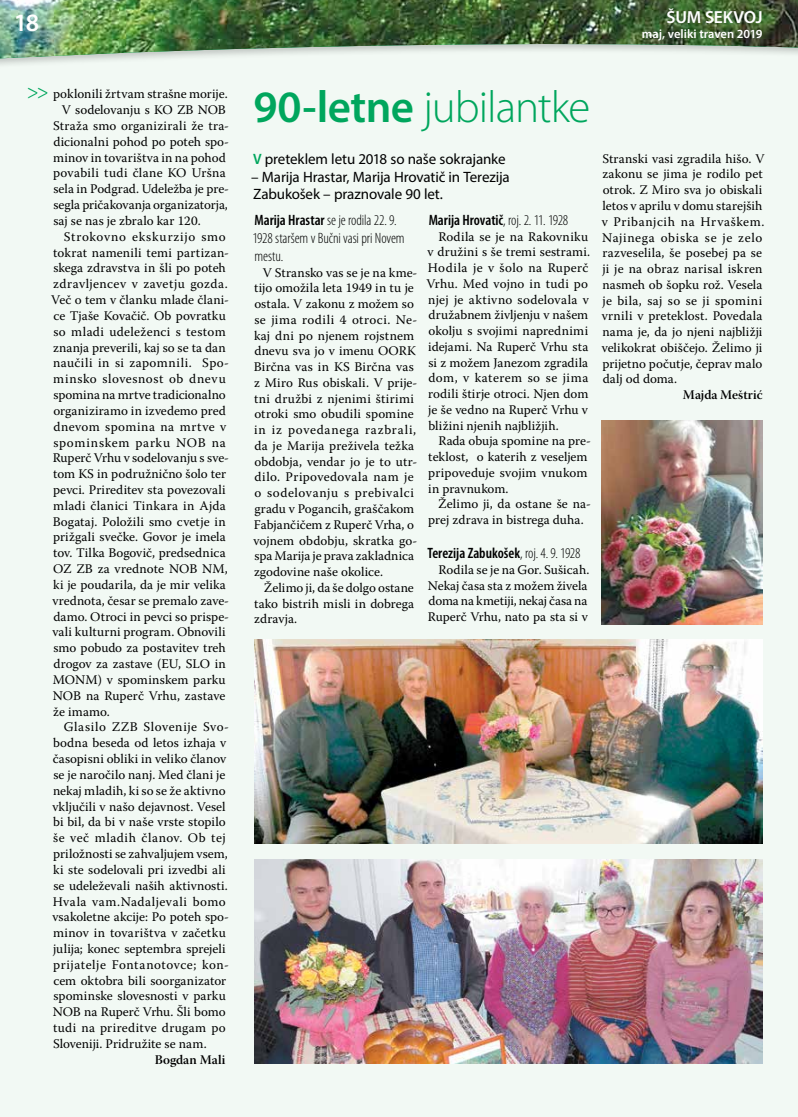
<style>
.page{position:relative;width:798px;height:1117px;background:#fff}
.page>*{position:absolute;margin:0;border:0;box-sizing:border-box;transform-origin:0 0}
.t1{font:300 45px "Myriad Pro";letter-spacing:-.025em;color:#00a65d}
.t2{font:600 25px "Myriad Pro";color:#fff}
.t3{font:300 22.5px "Warnock Pro";color:#00a65d}
.t4{font:600 17.5px "Myriad Pro";letter-spacing:-.01em;color:#fff}
.t5{font:15px/17.5px "Myriad Pro";letter-spacing:-.005em;color:#000}
.t6{font:300 condensed 15px/18px "Myriad Pro";letter-spacing:-.005em;color:#000}
.t7{font:600 condensed 15px "Myriad Pro";color:#000}
.t8{font:13.12px/15.8px "Warnock Pro";letter-spacing:.01em;color:#000}
.t9{font:13.12px "Warnock Pro";letter-spacing:.035em;color:#000}
.t10{font:13.12px "Warnock Pro";letter-spacing:.04em;color:#000}
.t11{font:13.12px "Warnock Pro";letter-spacing:-.01em;color:#000}
.t12{font:13.12px "Warnock Pro";letter-spacing:.05em;color:#000}
.t13{font:13.12px "Warnock Pro Semibold Subh";color:#000}
.t14{font:600 12.5px "Myriad Pro";color:#fff}
.s1{font-weight:600}
.s2{font-weight:600;color:#00a65d}
.s3{font-weight:300}
</style>
<div class="page">
<div style="left:0;top:94px;width:797px;height:1022px;background:#f2f9f4"></div>
<div style="left:0;top:76px;width:797px;height:18px;background:#f2f9f4"></div>
<img style="left:0;top:0;width:797px;height:76px">
<img style="left:254px;top:639px;width:508px;height:204px">
<img style="left:254px;top:859px;width:508px;height:204px">
<img style="left:601px;top:420px;width:161px;height:204px">
<h2 class="t2" style="left:14px;top:6px;width:27px">18</h2>
<h3 class="t4" style="left:666px;top:6px;width:97px">ŠUM SEKVOJ</h3>
<p class="t14" style="left:641px;top:26px;width:122px">maj, veliki traven 2019</p>
<h3 class="t3" style="left:27px;top:77px;width:24px">&gt;&gt;</h3>
<p class="t8" style="left:53px;top:86px;width:176px">poklonili žrtvam strašne morije.</p>
<p class="t8" style="left:62px;top:102px;width:165px">V sodelovanju s KO ZB NOB</p>
<p class="t8" style="left:53px;top:117px;width:177px">Straža smo organizirali že tra-</p>
<p class="t8" style="left:53px;top:133px;width:177px">dicionalni pohod po poteh spo-</p>
<p class="t8" style="left:53px;top:149px;width:174px">minov in tovarištva in na pohod</p>
<p class="t8" style="left:53px;top:165px;width:174px">povabili tudi člane KO Uršna</p>
<p class="t8" style="left:53px;top:181px;width:177px">sela in Podgrad. Udeležba je pre-</p>
<p class="t8" style="left:53px;top:197px;width:176px">segla pričakovanja organizatorja,</p>
<p class="t8" style="left:53px;top:212px;width:149px">saj se nas je zbralo kar 120.</p>
<p class="t12" style="left:64px;top:228px;width:163px">Strokovno ekskurzijo smo</p>
<p class="t8" style="left:53px;top:244px;width:177px">tokrat namenili temi partizan-</p>
<p class="t8" style="left:53px;top:260px;width:174px">skega zdravstva in šli po poteh</p>
<p class="t9" style="left:53px;top:276px;width:176px">zdravljencev v zavetju gozda.</p>
<p class="t8" style="left:51px;top:291px;width:179px">Več o tem v članku mlade člani-</p>
<p class="t8" style="left:53px;top:307px;width:174px">ce Tjaše Kovačič. Ob povratku</p>
<p class="t8" style="left:53px;top:323px;width:174px">so mladi udeleženci s testom</p>
<p class="t8" style="left:53px;top:339px;width:174px">znanja preverili, kaj so se ta dan</p>
<p class="t9" style="left:53px;top:355px;width:177px">naučili in si zapomnili. Spo-</p>
<p class="t10" style="left:53px;top:371px;width:174px">minsko slovesnost ob dnevu</p>
<p class="t8" style="left:53px;top:386px;width:174px">spomina na mrtve tradicionalno</p>
<p class="t8" style="left:53px;top:402px;width:174px">organiziramo in izvedemo pred</p>
<p class="t9" style="left:53px;top:418px;width:174px">dnevom spomina na mrtve v</p>
<p class="t12" style="left:53px;top:434px;width:174px">spominskem parku NOB na</p>
<p class="t11" style="left:53px;top:450px;width:178px">Ruperč Vrhu v sodelovanju s sve-</p>
<p class="t8" style="left:53px;top:465px;width:174px">tom KS in podružnično šolo ter</p>
<p class="t8" style="left:53px;top:481px;width:174px">pevci. Prireditev sta povezovali</p>
<p class="t8" style="left:53px;top:497px;width:174px">mladi članici Tinkara in Ajda</p>
<p class="t8" style="left:53px;top:513px;width:174px">Bogataj. Položili smo cvetje in</p>
<p class="t8" style="left:53px;top:529px;width:174px">prižgali svečke. Govor je imela</p>
<p class="t8" style="left:53px;top:544px;width:174px">tov. Tilka Bogovič, predsednica</p>
<p class="t8" style="left:53px;top:560px;width:176px">OZ ZB za vrednote NOB NM,</p>
<p class="t8" style="left:53px;top:576px;width:174px">ki je poudarila, da je mir velika</p>
<p class="t8" style="left:52px;top:592px;width:178px">vrednota, česar se premalo zave-</p>
<p class="t8" style="left:53px;top:608px;width:177px">damo. Otroci in pevci so prispe-</p>
<p class="t8" style="left:52px;top:624px;width:175px">vali kulturni program. Obnovili</p>
<p class="t8" style="left:53px;top:639px;width:174px">smo pobudo za postavitev treh</p>
<p class="t8" style="left:53px;top:655px;width:174px">drogov za zastave (EU, SLO in</p>
<p class="t8" style="left:53px;top:671px;width:174px">MONM) v spominskem parku</p>
<p class="t8" style="left:53px;top:687px;width:174px">NOB na Ruperč Vrhu, zastave</p>
<p class="t8" style="left:53px;top:703px;width:58px">že imamo.</p>
<p class="t10" style="left:64px;top:719px;width:167px">Glasilo ZZB Slovenije Svo-</p>
<p class="t8" style="left:53px;top:734px;width:174px">bodna beseda od letos izhaja v</p>
<p class="t8" style="left:53px;top:750px;width:175px">časopisni obliki in veliko članov</p>
<p class="t8" style="left:53px;top:766px;width:173px">se je naročilo nanj. Med člani je</p>
<p class="t8" style="left:53px;top:782px;width:174px">nekaj mladih, ki so se že aktivno</p>
<p class="t8" style="left:52px;top:798px;width:175px">vključili v našo dejavnost. Vesel</p>
<p class="t8" style="left:53px;top:813px;width:174px">bi bil, da bi v naše vrste stopilo</p>
<p class="t10" style="left:53px;top:829px;width:174px">še več mladih članov. Ob tej</p>
<p class="t8" style="left:53px;top:845px;width:176px">priložnosti se zahvaljujem vsem,</p>
<p class="t8" style="left:53px;top:861px;width:174px">ki ste sodelovali pri izvedbi ali</p>
<p class="t8" style="left:53px;top:877px;width:176px">se udeleževali naših aktivnosti.</p>
<p class="t10" style="left:53px;top:893px;width:174px">Hvala vam.Nadaljevali bomo</p>
<p class="t8" style="left:52px;top:908px;width:178px">vsakoletne akcije: Po poteh spo-</p>
<p class="t8" style="left:53px;top:924px;width:174px">minov in tovarištva v začetku</p>
<p class="t8" style="left:53px;top:940px;width:174px">julija; konec septembra sprejeli</p>
<p class="t9" style="left:53px;top:956px;width:177px">prijatelje Fontanotovce; kon-</p>
<p class="t8" style="left:53px;top:972px;width:174px">cem oktobra bili soorganizator</p>
<p class="t8" style="left:53px;top:987px;width:174px">spominske slovesnosti v parku</p>
<p class="t11" style="left:53px;top:1003px;width:174px">NOB na Ruperč Vrhu. Šli bomo</p>
<p class="t8" style="left:53px;top:1019px;width:174px">tudi na prireditve drugam po</p>
<p class="t8" style="left:53px;top:1035px;width:155px">Sloveniji. Pridružite se nam.</p>
<p class="t13" style="left:155px;top:1051px;width:72px">Bogdan Mali</p>
<h1 class="t1" style="left:253px;top:80px;width:338px"><span class="s1">90-letne</span> jubilantke</h1>
<p class="t5" style="left:253px;top:150px;width:254px"><span class="s2">V</span> preteklem letu 2018 so naše sokrajanke</p>
<p class="t5" style="left:251px;top:168px;width:260px">– Marija Hrastar, Marija Hrovatič in Terezija<br>Zabukošek – praznovale 90 let.</p>
<p class="t6" style="left:252px;top:211px;width:153px"><span class="s1">Marija Hrastar</span> se je rodila 22. 9.<br>1928 staršem v Bučni vasi pri Novem mestu.</p>
<p class="t8" style="left:253px;top:264px;width:165px;text-indent:9px">V Stransko vas se je na kme&shy;tijo omožila leta 1949 in tu je ostala. V zakonu z možem so se jima rodili 4 otroci. Ne&shy;kaj dni po njenem rojstnem dnevu sva jo v imenu OORK<br>Birčna vas in KS Birčna vas z Miro Rus obiskali. V prije&shy;tni družbi z njenimi štirimi otroki smo obudili spomine in iz povedanega razbrali, da je Marija preživela težka obdobja, vendar jo je to utr&shy;dilo. Pripovedovala nam je o sodelovanju s prebivalci gradu v Pogancih, graščakom<br>Fabjančičem z Ruperč Vrha, o vojnem obdobju, skratka go&shy;spa Marija je prava zakladnica zgodovine naše okolice.</p>
<p class="t8" style="left:254px;top:579px;width:161px;text-align:justify;text-indent:10px">Želimo ji, da še dolgo ostane tako bistrih misli in dobrega zdravja.</p>
<p class="t7" style="left:428px;top:210px;width:141px">Marija Hrovatič<span class="s3">, roj. 2. 11. 1928</span></p>
<p class="t8" style="left:426px;top:228px;width:165px;text-indent:12px">Rodila se je na Rakovniku v družini s še tremi sestrami.<br>Hodila je v šolo na Ruperč<br>Vrhu. Med vojno in tudi po njej je aktivno sodelovala v družabnem življenju v našem okolju s svojimi naprednimi idejami. Na Ruperč Vrhu sta si z možem Janezom zgradila dom, v katerem so se jima rodili štirje otroci. Njen dom je še vedno na Ruperč Vrhu v bližini njenih najbližjih.</p>
<p class="t8" style="left:428px;top:433px;width:164px;text-indent:10px">Rada obuja spomine na pre&shy;teklost, o katerih z veseljem pripoveduje svojim vnukom in pravnukom.</p>
<p class="t8" style="left:428px;top:496px;width:164px;text-indent:10px">Želimo ji, da ostane še na&shy;prej zdrava in bistrega duha.</p>
<p class="t7" style="left:427px;top:543px;width:154px">Terezija Zabukošek<span class="s3">, roj. 4. 9. 1928</span></p>
<p class="t8" style="left:427px;top:561px;width:163px;text-indent:11px">Rodila se je na Gor. Sušicah.<br>Nekaj časa sta z možem živela doma na kmetiji, nekaj časa na<br>Ruperč Vrhu, nato pa sta si v</p>
<p class="t8" style="left:601px;top:150px;width:164px">Stranski vasi zgradila hišo. V zakonu se jima je rodilo pet otrok. Z Miro sva jo obiskali letos v aprilu v domu starejših v Pribanjcih na Hrvaškem.<br>Najinega obiska se je zelo razveselila, še posebej pa se ji je na obraz narisal iskren nasmeh ob šopku rož. Vesela je bila, saj so se ji spomini vrnili v preteklost. Povedala nama je, da jo njeni najbližji velikokrat obiščejo. Želimo ji prijetno počutje, čeprav malo dalj od doma.</p>
<p class="t13" style="left:682px;top:387px;width:81px">Majda Meštrić</p>
</div>
